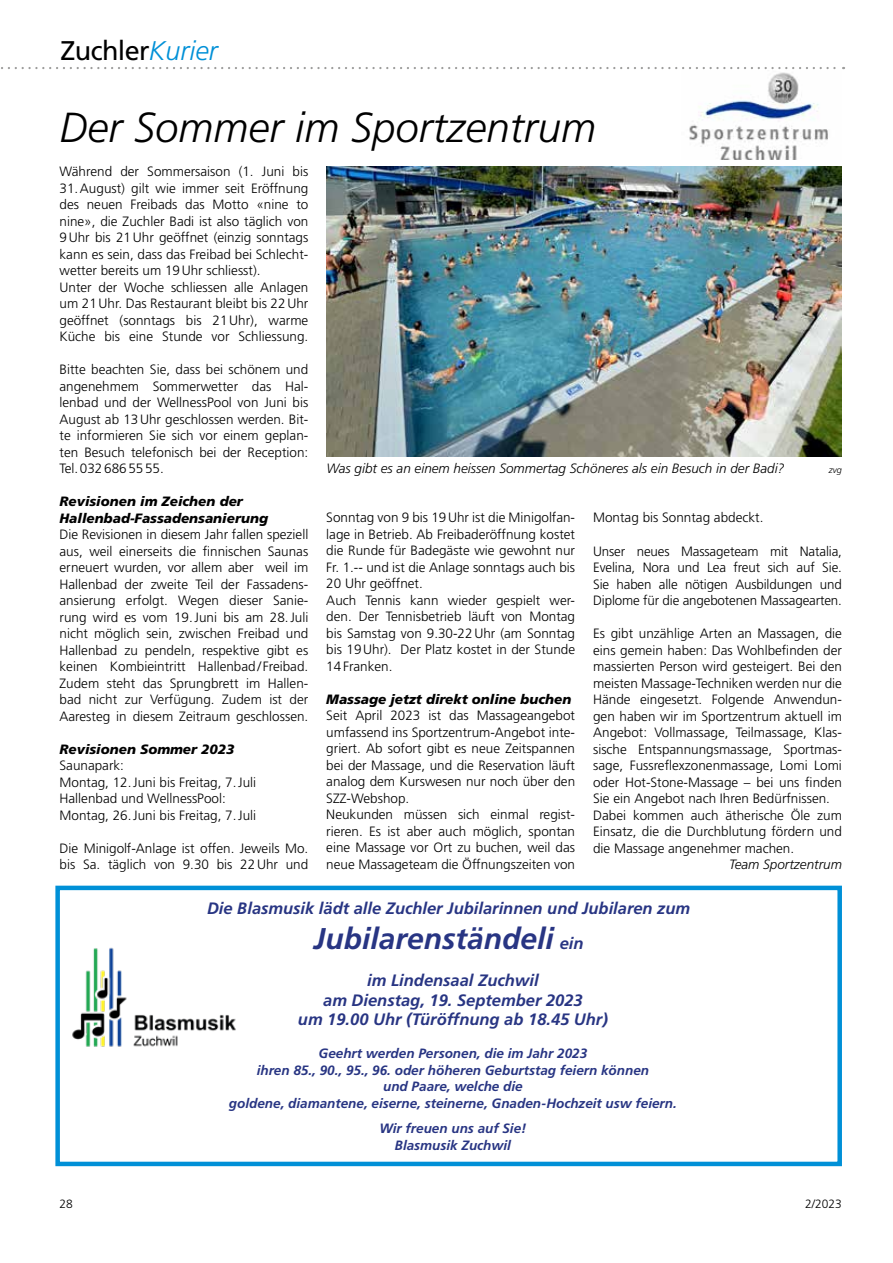
<style>
.page{position:relative;width:893px;height:1263px;background:#fff}
.page>*{position:absolute;margin:0;border:0;box-sizing:border-box;transform-origin:0 0}
.t1{font:italic 300 42px "Frutiger LT Pro";color:#000}
.t2{font:italic 700 30px "Frutiger LT Pro";color:#283583}
.t3{font:27px "Frutiger LT Pro";letter-spacing:-.025em;color:#000}
.t4{font:italic 700 16.5px/19.5px "Frutiger LT Pro";color:#283583;text-align:center}
.t5{font:300 13.5px/16.5px "Frutiger LT Pro";color:#000}
.t6{font:italic 700 13.5px/16.5px "Frutiger LT Pro";color:#283583;text-align:center}
.t7{font:italic 900 13.5px/16.5px "Frutiger LT Pro";color:#000}
.t8{font:italic 300 13.5px "Frutiger LT Pro";color:#000}
.t9{font:300 12px "Frutiger LT Pro";color:#000}
.t10{font:italic 300 9px "Frutiger LT Pro";color:#000}
.s1{font-weight:300;font-style:italic;color:#0090d7}
.s2{font-size:16.5px}
</style>
<div class="page">
<svg style="left:1px;top:67px;width:843px;height:2px"></svg>
<img style="left:326px;top:166px;width:516px;height:291px">
<img style="left:689px;top:72px;width:139px;height:88px">
<div style="left:55px;top:886px;width:787px;height:280px;border:4px solid #0090d7"></div>
<img style="left:72px;top:947px;width:164px;height:100px">
<h3 class="t3" style="left:61px;top:34px;width:159px">Zuchler<span class="s1">Kurier</span></h3>
<h1 class="t1" style="left:60px;top:103px;width:538px">Der Sommer im Sportzentrum</h1>
<p class="t5" style="left:60px;top:163px;width:250px">Während der Sommersaison (1. Juni bis 31.August) gilt wie immer seit Eröffnung des neuen Freibads das Motto «nine to nine», die Zuchler Badi ist also täglich von 9Uhr bis 21Uhr geöffnet (einzig sonntags kann es sein, dass das Freibad bei Schlecht&shy;wetter bereits um 19Uhr schliesst).<br>Unter der Woche schliessen alle Anlagen um 21Uhr. Das Restaurant bleibt bis 22Uhr geöffnet (sonntags bis 21Uhr), warme Küche bis eine Stunde vor Schliessung.</p>
<p class="t5" style="left:60px;top:361px;width:250px;text-align:justify">Bitte beachten Sie, dass bei schönem und angenehmem Sommerwetter das Hal&shy;lenbad und der WellnessPool von Juni bis August ab 13Uhr geschlossen werden. Bit&shy;te informieren Sie sich vor einem geplan&shy;ten Besuch telefonisch bei der Reception:<br>Tel.0326865555.</p>
<p class="t7" style="left:60px;top:493px;width:210px">Revisionen im Zeichen der<br>Hallenbad-Fassadensanierung</p>
<p class="t5" style="left:60px;top:526px;width:250px;text-align:justify">Die Revisionen in diesem Jahr fallen speziell aus, weil einerseits die finnischen Saunas erneuert wurden, vor allem aber weil im Hallenbad der zweite Teil der Fassadens&shy;ansierung erfolgt. Wegen dieser Sanie&shy;rung wird es vom 19.Juni bis am 28.Juli nicht möglich sein, zwischen Freibad und Hallenbad zu pendeln, respektive gibt es keinen Kombieintritt Hallenbad/ Freibad.<br>Zudem steht das Sprungbrett im Hallen&shy;bad nicht zur Verfügung. Zudem ist der Aaresteg in diesem Zeitraum geschlossen.</p>
<p class="t7" style="left:60px;top:740px;width:176px">Revisionen Sommer 2023</p>
<p class="t5" style="left:60px;top:757px;width:198px">Saunapark:<br>Montag, 12.Juni bis Freitag, 7.Juli<br>Hallenbad und WellnessPool:<br>Montag, 26.Juni bis Freitag, 7.Juli</p>
<p class="t5" style="left:60px;top:840px;width:250px">Die Minigolf-Anlage ist offen. Jeweils Mo. bis Sa. täglich von 9.30 bis 22Uhr und</p>
<p class="t8" style="left:326px;top:461px;width:460px">Was gibt es an einem heissen Sommertag Schöneres als ein Besuch in der Badi?</p>
<p class="t10" style="left:829px;top:465px;width:14px">zvg</p>
<p class="t5" style="left:326px;top:510px;width:250px">Sonntag von 9 bis 19Uhr ist die Minigolfan&shy;lage in Betrieb. Ab Freibaderöffnung kostet die Runde für Badegäste wie gewohnt nur Fr. 1.-- und ist die Anlage sonntags auch bis 20 Uhr geöffnet.<br>Auch Tennis kann wieder gespielt wer&shy;den. Der Tennisbetrieb läuft von Montag bis Samstag von 9.30-22Uhr (am Sonntag bis 19Uhr). Der Platz kostet in der Stunde 14Franken.</p>
<p class="t7" style="left:326px;top:691px;width:247px">Massage jetzt direkt online buchen</p>
<p class="t5" style="left:326px;top:708px;width:250px">Seit April 2023 ist das Massageangebot umfassend ins Sportzentrum-Angebot inte&shy;griert. Ab sofort gibt es neue Zeitspannen bei der Massage, und die Reservation läuft analog dem Kurswesen nur noch über den SZZ-Webshop.<br>Neukunden müssen sich einmal regist&shy;rieren. Es ist aber auch möglich, spontan eine Massage vor Ort zu buchen, weil das neue Massageteam die Öffnungszeiten von</p>
<p class="t5" style="left:593px;top:510px;width:172px">Montag bis Sonntag abdeckt.</p>
<p class="t5" style="left:593px;top:543px;width:250px;text-align:justify">Unser neues Massageteam mit Natalia, Evelina, Nora und Lea freut sich auf Sie.<br>Sie haben alle nötigen Ausbildungen und Diplome für die angebotenen Massagearten.</p>
<p class="t5" style="left:593px;top:625px;width:250px">Es gibt unzählige Arten an Massagen, die eins gemein haben: Das Wohlbefinden der massierten Person wird gesteigert. Bei den meisten Massage-Techniken werden nur die Hände eingesetzt. Folgende Anwendun&shy;gen haben wir im Sportzentrum aktuell im Angebot: Vollmassage, Teilmassage, Klas&shy;sische Entspannungsmassage, Sportmas&shy;sage, Fussreflexzonenmassage, Lomi Lomi oder Hot-Stone-Massage – bei uns finden Sie ein Angebot nach Ihren Bedürfnissen.<br>Dabei kommen auch ätherische Öle zum Einsatz, die die Durchblutung fördern und die Massage angenehmer machen.</p>
<p class="t8" style="left:729px;top:856px;width:114px">Team Sportzentrum</p>
<p class="t4" style="left:207px;top:899px;width:485px">Die Blasmusik lädt alle Zuchler Jubilarinnen und Jubilaren zum</p>
<h2 class="t2" style="left:314px;top:920px;width:271px">Jubilarenständeli <span class="s2">ein</span></h2>
<p class="t4" style="left:298px;top:971px;width:311px">im Lindensaal Zuchwil<br>am Dienstag, 19. September 2023<br>um 19.00 Uhr (Türöffnung ab 18.45 Uhr)</p>
<p class="t6" style="left:229px;top:1045px;width:449px">Geehrt werden Personen, die im Jahr 2023<br>ihren 85., 90., 95., 96. oder höheren Geburtstag feiern können<br>und Paare, welche die<br>goldene, diamantene, eiserne, steinerne, Gnaden-Hochzeit usw feiern.</p>
<p class="t6" style="left:379px;top:1120px;width:149px">Wir freuen uns auf Sie!<br>Blasmusik Zuchwil</p>
<p class="t9" style="left:60px;top:1197px;width:15px">28</p>
<p class="t9" style="left:805px;top:1197px;width:38px">2/2023</p>
</div>
